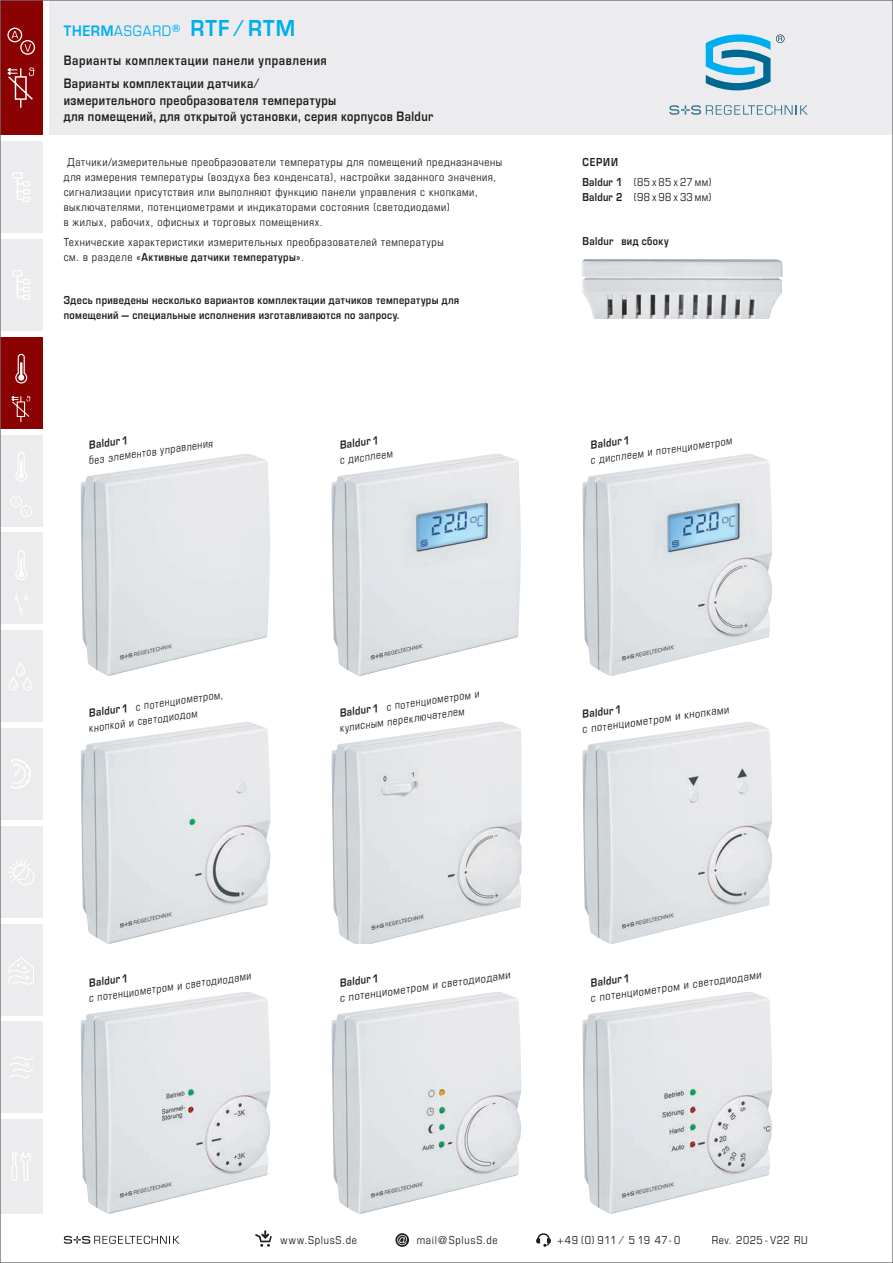
<style>
.page{position:relative;width:893px;height:1263px;background:#fff}
.page>*{position:absolute;margin:0;border:0;box-sizing:border-box;transform-origin:0 0}
.t1{font:700 24px "Eurostile OT";letter-spacing:.055em;color:#00aeef;scale:.9 1}
.t2{font:700 14.25px/22.8px "Eurostile OT";letter-spacing:.04em;color:#231f20;scale:.85 1}
.t3{font:12px/15px "Eurostile OT Cond";letter-spacing:.05em;color:#231f20}
.t4{font:700 12px/15px "Eurostile OT";letter-spacing:.035em;color:#231f20;scale:.85 1}
.t5{font:12px/15px "Eurostile OT Cond";letter-spacing:.05em;color:#231f20;scale:.95 1}
.t6{font:12px/15px "Eurostile OT Cond";letter-spacing:.025em;color:#231f20}
.s1{font-size:15.75px}
.s2{font-weight:400;font-size:15.75px}
.s3{font-family:"Eurostile OT Cond";font-weight:400}
.s4{font-family:"Eurostile OT";font-weight:700}
</style>
<div class="page">
<div style="left:49px;top:0;width:844px;height:135px;background:#ececee"></div>
<svg style="left:706px;top:34px;width:64px;height:56px"></svg>
<svg style="left:776px;top:34px;width:9px;height:9px"></svg>
<svg style="left:669px;top:105px;width:139px;height:10px"></svg>
<div style="left:0;top:0;width:43px;height:135px;background:#8b0202"></div>
<div style="left:0;top:630px;width:43px;height:92px;background:#ececee"></div>
<div style="left:0;top:826px;width:43px;height:91px;background:#ececee"></div>
<div style="left:0;top:1119px;width:43px;height:95px;background:#ececee"></div>
<div style="left:0;top:728px;width:43px;height:92px;background:#ececee"></div>
<div style="left:0;top:239px;width:43px;height:92px;background:#ececee"></div>
<div style="left:0;top:141px;width:43px;height:92px;background:#ececee"></div>
<svg style="left:12px;top:172px;width:18px;height:30px"></svg>
<svg style="left:12px;top:270px;width:18px;height:30px"></svg>
<svg style="left:9px;top:662px;width:23px;height:28px"></svg>
<svg style="left:11px;top:759px;width:20px;height:30px"></svg>
<svg style="left:8px;top:859px;width:26px;height:26px"></svg>
<svg style="left:11px;top:1152px;width:20px;height:29px"></svg>
<div style="left:0;top:533px;width:43px;height:91px;background:#ececee"></div>
<svg style="left:15px;top:594px;width:13px;height:21px"></svg>
<svg style="left:15px;top:550px;width:12px;height:30px"></svg>
<div style="left:0;top:435px;width:43px;height:91px;background:#ececee"></div>
<svg style="left:10px;top:496px;width:22px;height:21px"></svg>
<svg style="left:15px;top:452px;width:12px;height:30px"></svg>
<div style="left:0;top:337px;width:43px;height:91px;background:#8b0202"></div>
<svg style="left:11px;top:395px;width:20px;height:27px"></svg>
<svg style="left:15px;top:354px;width:12px;height:30px"></svg>
<svg style="left:64px;top:1236px;width:116px;height:8px"></svg>
<svg style="left:536px;top:1233px;width:15px;height:14px"></svg>
<svg style="left:255px;top:1230px;width:17px;height:17px"></svg>
<svg style="left:395px;top:1233px;width:14px;height:14px"></svg>
<svg style="left:397px;top:1235px;width:10px;height:10px"></svg>
<div style="left:0;top:924px;width:43px;height:91px;background:#ececee"></div>
<div style="left:0;top:1022px;width:43px;height:91px;background:#ececee"></div>
<svg style="left:8px;top:957px;width:26px;height:28px"></svg>
<svg style="left:10px;top:1057px;width:23px;height:21px"></svg>
<svg style="left:7px;top:27px;width:29px;height:28px"></svg>
<svg style="left:7px;top:67px;width:28px;height:41px"></svg>
<img style="left:581px;top:259px;width:201px;height:60px">
<img style="left:81px;top:992px;width:189px;height:222px">
<img style="left:81px;top:722px;width:189px;height:222px">
<img style="left:81px;top:454px;width:189px;height:222px">
<img style="left:332px;top:992px;width:189px;height:222px">
<img style="left:332px;top:722px;width:190px;height:222px">
<img style="left:332px;top:454px;width:189px;height:222px">
<img style="left:583px;top:992px;width:189px;height:222px">
<img style="left:583px;top:722px;width:189px;height:222px">
<img style="left:583px;top:454px;width:189px;height:222px">
<h1 class="t1" style="left:64px;top:15px;width:259px"><span class="s1">THERM</span><span class="s2">ASGARD</span><sup>®</sup> RTF ⁄ RTM</h1>
<p class="t2" style="left:64px;top:49px;width:311px">Варианты комплектации панели управления<br>Варианты комплектации датчика ⁄</p>
<p class="t2" style="left:64px;top:92px;width:436px;line-height:16.5px">измерительного преобразователя температуры<br>для помещений, для открытой установки, серия корпусов Baldur</p>
<p class="t3" style="left:64px;top:155px;width:440px;text-indent:4px">Датчики/измерительные преобразователи температуры для помещений предназначены для измерения температуры (воздуха без конденсата), настройки заданного значения, сигнализации присутствия или выполняют функцию панели управления с кнопками, выключателями, потенциометрами и индикаторами состояния (светодиодами)<br>в жилых, рабочих, офисных и торговых помещениях.</p>
<p class="t3" style="left:64px;top:234px;width:381px">Технические характеристики измерительных преобразователей температуры</p>
<p class="t4" style="left:64px;top:249px;width:284px"><span class="s3">см. в разделе «</span>Активные датчики температуры<span class="s3">».</span></p>
<p class="t4" style="left:64px;top:293px;width:467px">Здесь приведены несколько вариантов комплектации датчиков температуры для помещений — специальные исполнения изготавливаются по запросу.</p>
<p class="t5" style="left:88px;top:453px;width:133px;rotate:-8deg">без элементов управления</p>
<p class="t4" style="left:339px;top:438px;width:48px;rotate:-8deg">Baldur 1</p>
<p class="t4" style="left:88px;top:438px;width:48px;rotate:-8deg">Baldur 1</p>
<p class="t5" style="left:339px;top:453px;width:58px;rotate:-8deg">с дисплеем</p>
<p class="t4" style="left:583px;top:155px;width:43px">СЕРИИ</p>
<p class="t6" style="left:583px;top:174px;width:131px"><span class="s4">Baldur 1</span> (85 x 85 x 27 мм)<br><span class="s4">Baldur 2</span> (98 x 98 x 33 мм)</p>
<p class="t4" style="left:583px;top:234px;width:103px">Baldur вид сбоку</p>
<p class="t4" style="left:589px;top:438px;width:48px;rotate:-8deg">Baldur 1</p>
<p class="t5" style="left:589px;top:453px;width:152px;rotate:-8deg">с дисплеем и потенциометром</p>
<p class="t5" style="left:86px;top:706px;width:146px;rotate:-8deg"><span class="s4">Baldur 1</span> с потенциометром, кнопкой и светодиодом</p>
<p class="t5" style="left:336px;top:706px;width:152px;rotate:-8deg"><span class="s4">Baldur 1</span> с потенциометром и кулисным переключателем</p>
<p class="t4" style="left:581px;top:707px;width:48px;rotate:-8deg">Baldur 1</p>
<p class="t3" style="left:581px;top:722px;width:150px;rotate:-8deg">с потенциометром и кнопками</p>
<p class="t3" style="left:339px;top:991px;width:174px;rotate:-8deg">с потенциометром и светодиодами</p>
<p class="t4" style="left:589px;top:976px;width:48px;rotate:-8deg">Baldur 1</p>
<p class="t3" style="left:589px;top:991px;width:174px;rotate:-8deg">с потенциометром и светодиодами</p>
<p class="t5" style="left:88px;top:991px;width:174px;rotate:-8deg">с потенциометром и светодиодами</p>
<p class="t4" style="left:339px;top:976px;width:48px;rotate:-8deg">Baldur 1</p>
<p class="t4" style="left:88px;top:976px;width:48px;rotate:-8deg">Baldur 1</p>
<p class="t3" style="left:281px;top:1232px;width:78px">www.SplusS.de</p>
<p class="t3" style="left:417px;top:1232px;width:82px">mail@SplusS.de</p>
<p class="t3" style="left:557px;top:1232px;width:125px">+49 (0) 911 ⁄ 5 19 47- 0</p>
<p class="t3" style="left:712px;top:1232px;width:98px">Rev. 2025 - V22 RU</p>
</div>
